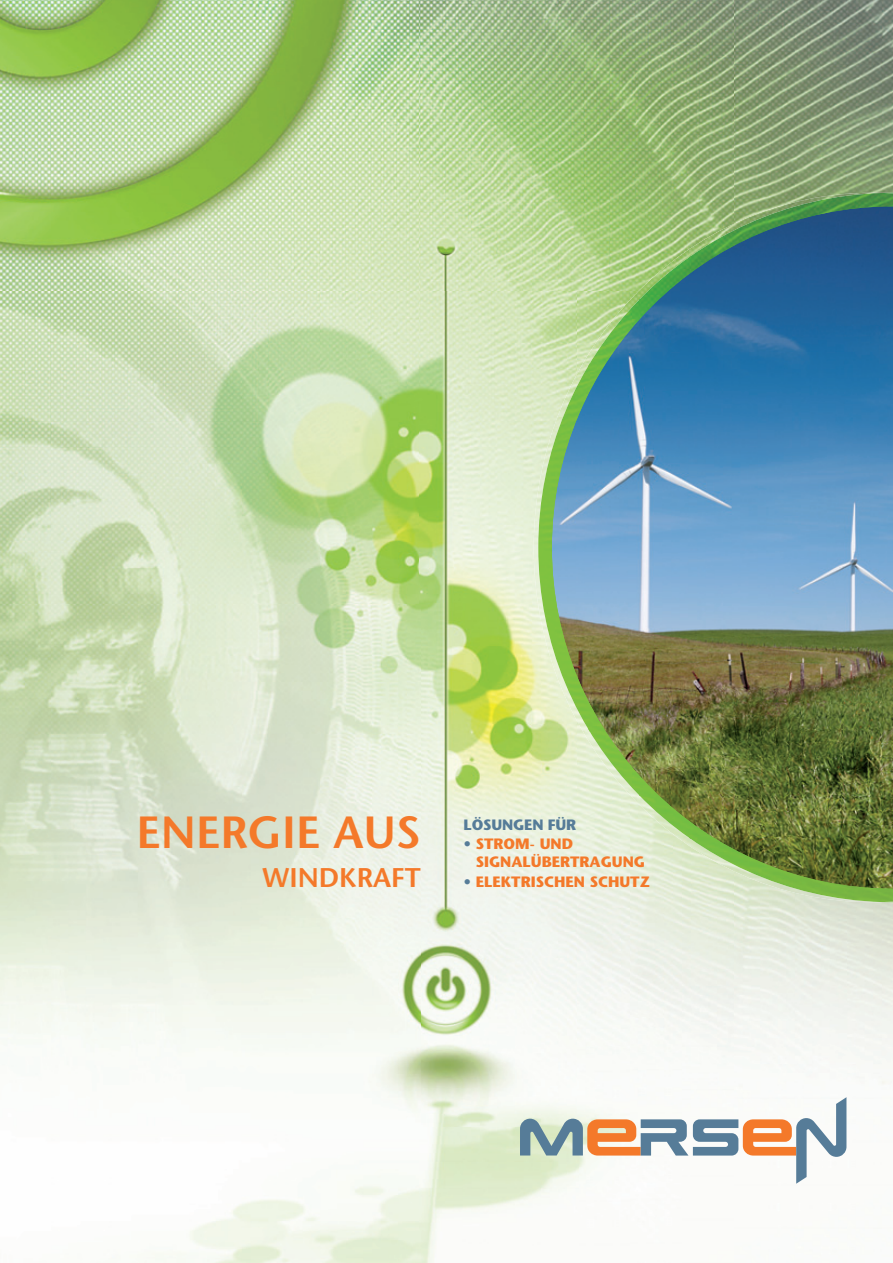
<style>
.page{position:relative;width:893px;height:1263px;background:#fff}
.page>*{position:absolute;margin:0;border:0;box-sizing:border-box;transform-origin:0 0}
.t1{font:600 45px "Stone Sans";color:#f4792a}
.t2{font:600 27px "Stone Sans";color:#f4792a}
.t3{font:700 15px/18px "Stone Sans";color:#f4792a}
.t4{font:700 15px "Stone Sans";letter-spacing:-.01em;color:#567c98}
.s1{color:#567c98}
</style>
<div class="page">
<img style="left:0;top:0;width:735px;height:292px">
<img style="left:735px;top:0;width:157px;height:193px">
<img style="left:0;top:292px;width:578px;height:971px">
<svg style="left:520px;top:1097px;width:326px;height:87px"></svg>
<img style="left:690px;top:193px;width:202px;height:709px">
<img style="left:538px;top:344px;width:14px;height:406px">
<img style="left:552px;top:206px;width:340px;height:683px">
<svg style="left:892px;top:0;width:1px;height:1263px"></svg>
<h1 class="t1" style="left:136px;top:814px;width:286px">ENERGIE AUS</h1>
<h2 class="t2" style="left:263px;top:867px;width:160px">WINDKRAFT</h2>
<p class="t4" style="left:463px;top:819px;width:114px">LÖSUNGEN FÜR</p>
<p class="t3" style="left:476px;top:836px;width:171px;text-indent:-12px"><span class="s1">•</span> STROM- UND<br>SIGNALÜBERTRAGUNG</p>
<p class="t3" style="left:463px;top:874px;width:188px"><span class="s1">•</span> ELEKTRISCHEN SCHUTZ</p>
</div>
